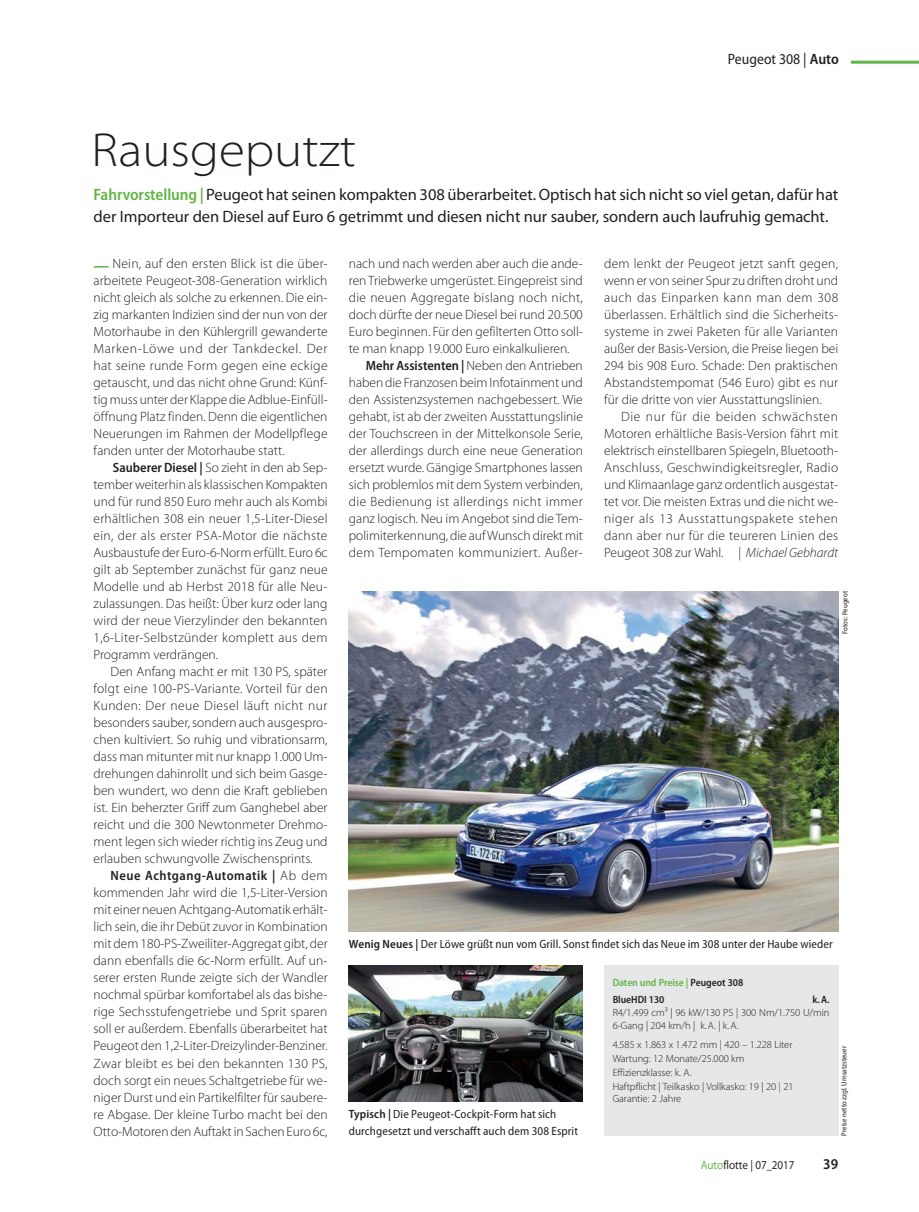
<style>
.page{position:relative;width:919px;height:1212px;background:#fff}
.page>*{position:absolute;margin:0;border:0;box-sizing:border-box;transform-origin:0 0}
.t1{font:300 semi-expanded 48px "Myriad Pro";color:#231f20}
.t2{font:16.5px/22.5px "Myriad Pro";letter-spacing:-.005em;color:#231f20}
.t3{font:semi-condensed 15px "Myriad Pro";color:#231f20}
.t4{font:600 semi-condensed 15px "Myriad Pro";color:#231f20}
.t5{font:300 13.5px/17px "Myriad Pro";color:#231f20;text-align:justify}
.t6{font:300 13.5px "Myriad Pro";letter-spacing:.025em;color:#231f20}
.t7{font:300 13.5px "Myriad Pro";letter-spacing:.02em;color:#231f20}
.t8{font:semi-condensed 12px/17px "Myriad Pro";letter-spacing:.01em;color:#231f20}
.t9{font:semi-expanded 12px "Myriad Pro";color:#231f20;scale:.85 1}
.t10{font:300 10.5px/14.1px "Myriad Pro";letter-spacing:-.005em;color:#231f20}
.t11{font:600 semi-condensed 10.5px/17px "Myriad Pro";letter-spacing:-.005em;color:#231f20}
.t12{font:semi-condensed 7.5px "Myriad Pro";color:#231f20}
.s1{font-weight:600}
.s2{font-weight:600;font-stretch:semi-condensed;color:#61b645}
.s3{font-weight:600;font-stretch:semi-condensed}
.s4{font-style:italic}
.s5{color:#61b645}
</style>
<div class="page">
<hr style="left:850px;top:61px;width:68px;height:3px;background:#61b645">
<img style="left:349px;top:591px;width:489px;height:340px">
<img style="left:349px;top:965px;width:234px;height:136px">
<div style="left:604px;top:965px;width:234px;height:170px;background:#e6e7e8"></div>
<h1 class="t1" style="left:91px;top:121px;width:266px">Rausgeputzt</h1>
<p class="t3" style="left:727px;top:53px;width:113px">Peugeot 308 | <span class="s1">Auto</span></p>
<p class="t2" style="left:94px;top:185px;width:746px"><span class="s2">Fahrvorstellung |</span> Peugeot hat seinen kompakten 308 überarbeitet. Optisch hat sich nicht so viel getan, dafür hat der Importeur den Diesel auf Euro 6 getrimmt und diesen nicht nur sauber, sondern auch laufruhig gemacht.</p>
<p class="t5" style="left:94px;top:256px;width:235px;text-indent:19px">Nein, auf den ersten Blick ist die über&shy;arbeitete Peugeot-308-Generation wirklich nicht gleich als solche zu erkennen. Die ein&shy;zig markanten Indizien sind der nun von der Motorhaube in den Kühlergrill gewanderte Marken-Löwe und der Tankdeckel. Der hat seine runde Form gegen eine eckige getauscht, und das nicht ohne Grund: Künf&shy;tig muss unter der Klappe die Adblue-Einfüll&shy;öffnung Platz finden. Denn die eigentlichen Neuerungen im Rahmen der Modellpflege fanden unter der Motorhaube statt.</p>
<p class="t5" style="left:94px;top:460px;width:235px;text-indent:19px"><span class="s3">Sauberer Diesel |</span> So zieht in den ab Sep&shy;tember weiterhin als klassischen Kompakten und für rund 850 Euro mehr auch als Kombi erhältlichen 308 ein neuer 1,5-Liter-Diesel ein, der als erster PSA-Motor die nächste Ausbaustufe der Euro-6-Norm erfüllt. Euro 6c gilt ab September zunächst für ganz neue Modelle und ab Herbst 2018 für alle Neu&shy;zulassungen. Das heißt: Über kurz oder lang wird der neue Vierzylinder den bekannten 1,6-Liter-Selbstzünder komplett aus dem Programm verdrängen.</p>
<p class="t5" style="left:94px;top:664px;width:235px;text-indent:17px">Den Anfang macht er mit 130 PS, später folgt eine 100-PS-Variante. Vorteil für den Kunden: Der neue Diesel läuft nicht nur besonders sauber, sondern auch ausgespro&shy;chen kultiviert. So ruhig und vibrationsarm, dass man mitunter mit nur knapp 1.000 Um&shy;drehungen dahinrollt und sich beim Gasge&shy;ben wundert, wo denn die Kraft geblieben ist. Ein beherzter Griff zum Ganghebel aber reicht und die 300 Newtonmeter Drehmo&shy;ment legen sich wieder richtig ins Zeug und erlauben schwungvolle Zwischensprints.</p>
<p class="t5" style="left:94px;top:869px;width:235px;text-indent:17px"><span class="s3">Neue Achtgang-Automatik |</span> Ab dem kommenden Jahr wird die 1,5-Liter-Version mit einer neuen Achtgang-Automatik erhält&shy;lich sein, die ihr Debüt zuvor in Kombination mit dem 180-PS-Zweiliter-Aggregat gibt, der dann ebenfalls die 6c-Norm erfüllt. Auf un&shy;serer ersten Runde zeigte sich der Wandler nochmal spürbar komfortabel als das bishe&shy;rige Sechsstufengetriebe und Sprit sparen soll er außerdem. Ebenfalls überarbeitet hat Peugeot den 1,2-Liter-Dreizylinder-Benziner.<br>Zwar bleibt es bei den bekannten 130 PS, doch sorgt ein neues Schaltgetriebe für we&shy;niger Durst und ein Partikelfilter für saubere&shy;re Abgase. Der kleine Turbo macht bei den Otto-Motoren den Auftakt in Sachen Euro 6c,</p>
<p class="t5" style="left:349px;top:256px;width:235px">nach und nach werden aber auch die ande-</p>
<p class="t5" style="left:349px;top:273px;width:235px">ren Triebwerke umgerüstet. Eingepreist sind</p>
<p class="t7" style="left:349px;top:292px;width:235px">die neuen Aggregate bislang noch nicht,</p>
<p class="t5" style="left:349px;top:307px;width:235px">doch dürfte der neue Diesel bei rund 20.500</p>
<p class="t5" style="left:349px;top:324px;width:235px">Euro beginnen. Für den gefilterten Otto soll-</p>
<p class="t5" style="left:349px;top:341px;width:222px">te man knapp 19.000 Euro einkalkulieren.</p>
<p class="t5" style="left:366px;top:358px;width:218px"><span class="s3">Mehr Assistenten |</span> Neben den Antrieben</p>
<p class="t5" style="left:349px;top:375px;width:235px">haben die Franzosen beim Infotainment und</p>
<p class="t5" style="left:349px;top:392px;width:235px">den Assistenzsystemen nachgebessert. Wie</p>
<p class="t5" style="left:349px;top:409px;width:235px">gehabt, ist ab der zweiten Ausstattungslinie</p>
<p class="t5" style="left:349px;top:426px;width:235px">der Touchscreen in der Mittelkonsole Serie,</p>
<p class="t5" style="left:349px;top:443px;width:235px">der allerdings durch eine neue Generation</p>
<p class="t5" style="left:349px;top:460px;width:235px">ersetzt wurde. Gängige Smartphones lassen</p>
<p class="t5" style="left:349px;top:477px;width:235px">sich problemlos mit dem System verbinden,</p>
<p class="t6" style="left:349px;top:496px;width:235px">die Bedienung ist allerdings nicht immer</p>
<p class="t5" style="left:349px;top:511px;width:235px">ganz logisch. Neu im Angebot sind die Tem-</p>
<p class="t5" style="left:349px;top:528px;width:236px">polimiterkennung, die auf Wunsch direkt mit</p>
<p class="t6" style="left:349px;top:547px;width:235px">dem Tempomaten kommuniziert. Außer-</p>
<p class="t5" style="left:604px;top:256px;width:235px">dem lenkt der Peugeot jetzt sanft gegen, wenn er von seiner Spur zu driften droht und auch das Einparken kann man dem 308 überlassen. Erhältlich sind die Sicherheits&shy;systeme in zwei Paketen für alle Varianten außer der Basis-Version, die Preise liegen bei 294 bis 908 Euro. Schade: Den praktischen Abstandstempomat (546 Euro) gibt es nur für die dritte von vier Ausstattungslinien.</p>
<p class="t5" style="left:604px;top:409px;width:235px;text-indent:17px">Die nur für die beiden schwächsten Motoren erhältliche Basis-Version fährt mit elektrisch einstellbaren Spiegeln, Bluetooth-Anschluss, Geschwindigkeitsregler, Radio und Klimaanlage ganz ordentlich ausgestat&shy;tet vor. Die meisten Extras und die nicht we&shy;niger als 13 Ausstattungspakete stehen dann aber nur für die teureren Linien des Peugeot 308 zur Wahl. <span class="s4">| Michael Gebhardt</span></p>
<p class="t12" style="left:842px;top:634px;width:44px;rotate:-90deg">Fotos: Peugeot</p>
<p class="t8" style="left:349px;top:937px;width:485px"><span class="s1">Wenig Neues |</span> Der Löwe grüßt nun vom Grill. Sonst findet sich das Neue im 308 unter der Haube wieder</p>
<p class="t8" style="left:349px;top:1107px;width:231px"><span class="s1">Typisch |</span> Die Peugeot-Cockpit-Form hat sich durchgesetzt und verschafft auch dem 308 Esprit</p>
<p class="t11" style="left:612px;top:975px;width:132px"><span class="s5">Daten und Preise |</span> Peugeot 308<br>BlueHDI 130</p>
<p class="t11" style="left:812px;top:992px;width:19px">k. A.</p>
<p class="t10" style="left:612px;top:1007px;width:218px;line-height:12.8px">R4/1.499 cm³ | 96 kW/130 PS | 300 Nm/1.750 U/min<br>6-Gang | 204 km/h | k. A. | k. A.</p>
<p class="t10" style="left:612px;top:1038px;width:182px">4.585 x 1.863 x 1.472 mm | 420 – 1.228 Liter Wartung: 12 Monate/25.000 km Effizienzklasse: k. A.<br>Haftpflicht | Teilkasko | Vollkasko: 19 | 20 | 21</p>
<p class="t10" style="left:612px;top:1093px;width:70px">Garantie: 2 Jahre</p>
<p class="t12" style="left:841px;top:1135px;width:91px;rotate:-90deg">Preise netto zzgl. Umsatzsteuer</p>
<p class="t9" style="left:700px;top:1158px;width:112px"><span class="s5">Auto</span>flotte | 07_2017</p>
<p class="t4" style="left:823px;top:1159px;width:16px">39</p>
</div>
